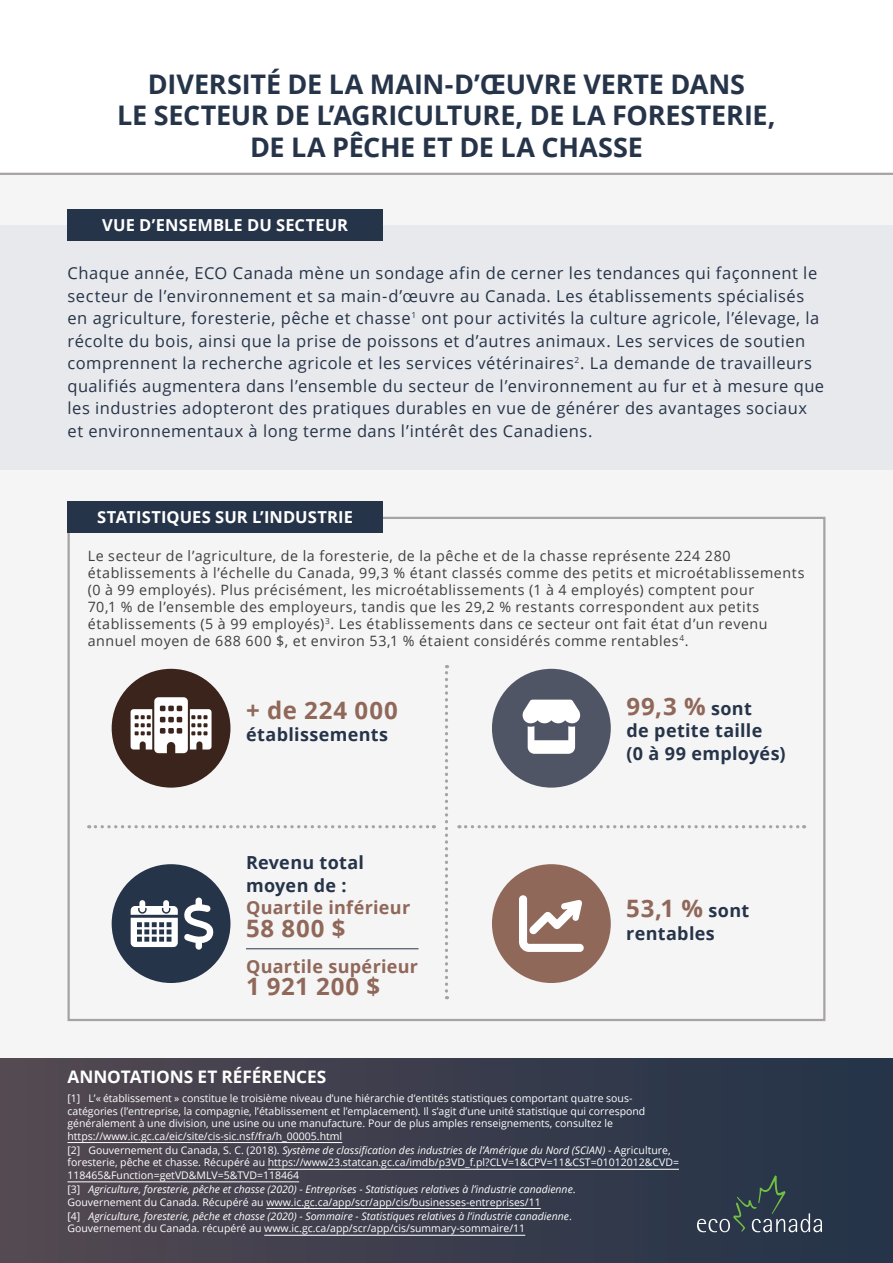
<style>
.page{position:relative;width:893px;height:1263px;background:#fff}
.page>*{position:absolute;margin:0;border:0;box-sizing:border-box;transform-origin:0 0}
.Document_Title{font:700 27px/31.5px "Open Sans";letter-spacing:-.01em;color:#263449;text-align:center}
.Body_text_large{font:700 24px "Open Sans";letter-spacing:.04em;color:#906859}
.Body_text_large-2{font:700 18px/22.5px "Open Sans";letter-spacing:.015em;color:#263449}
.Body_text_large-3{font:700 18px "Open Sans";letter-spacing:.015em;color:#906859}
.Footnotes_and_ref_he{font:700 17.25px "Open Sans";letter-spacing:-.005em;color:#fff}
.Body_text_large-4{font:16.5px/22.5px "Open Sans";letter-spacing:.03em;color:#263449}
.Boxed_Header_Reverse{font:700 16.5px "Open Sans";letter-spacing:.005em;color:#fff}
.Body_text_large-5{font:14.25px/17.1px "Open Sans";letter-spacing:.04em;color:#3e3e3f}
.Footnote_text{font:10.5px/12.6px "Open Sans";color:#fff}
.Footnote_text-2{font:italic 10.5px/12.6px "Open Sans";color:#fff}
.s1{font-size:18px;color:#263449}
.s2{font-style:italic}
.s3{font-style:normal}
</style>
<div class="page">
<div style="left:0;top:174px;width:893px;height:935px;background:#f5f5f6"></div>
<div style="left:0;top:1058px;width:893px;height:205px;background:linear-gradient(to right,#544952,#233249)"></div>
<hr style="left:68px;top:1142px;width:274px;height:1px;background:#fff">
<hr style="left:268px;top:1169px;width:411px;height:1px;background:#fff">
<hr style="left:68px;top:1181px;width:231px;height:1px;background:#fff">
<hr style="left:266px;top:1208px;width:275px;height:1px;background:#fff">
<hr style="left:264px;top:1235px;width:261px;height:1px;background:#fff">
<hr style="left:0;top:173px;width:893px;height:2px;background:#a6a3a2">
<div style="left:0;top:225px;width:893px;height:244px;background:#e8e9ec"></div>
<svg style="left:445px;top:665px;width:3px;height:334px"></svg>
<svg style="left:466px;top:825px;width:339px;height:3px"></svg>
<div style="left:492px;top:864px;width:119px;height:119px;background:#906859;border-radius:50%"></div>
<div style="left:112px;top:669px;width:118px;height:119px;background:#3a241b;border-radius:50%"></div>
<svg style="left:131px;top:697px;width:81px;height:57px"></svg>
<div style="left:492px;top:669px;width:119px;height:119px;background:#505566;border-radius:50%"></div>
<svg style="left:522px;top:700px;width:59px;height:54px"></svg>
<svg style="left:519px;top:895px;width:65px;height:57px"></svg>
<svg style="left:89px;top:825px;width:345px;height:3px"></svg>
<div style="left:112px;top:864px;width:118px;height:119px;background:#263449;border-radius:50%"></div>
<svg style="left:184px;top:897px;width:29px;height:53px"></svg>
<svg style="left:131px;top:900px;width:47px;height:47px"></svg>
<div style="left:68px;top:501px;width:315px;height:32px;background:#263449"></div>
<div style="left:68px;top:209px;width:315px;height:32px;background:#263449"></div>
<svg style="left:697px;top:1175px;width:125px;height:57px;background:#384653"></svg>
<hr style="left:246px;top:948px;width:172px;height:1px;background:#263449">
<p class="Document_Title" style="left:117px;top:67px;width:660px">DIVERSITÉ DE LA MAIN-D’ŒUVRE VERTE DANS<br>LE SECTEUR DE L’AGRICULTURE, DE LA FORESTERIE,<br>DE LA PÊCHE ET DE LA CHASSE</p>
<p class="Boxed_Header_Reverse" style="left:102px;top:214px;width:247px">VUE D’ENSEMBLE DU SECTEUR</p>
<p class="Body_text_large-4" style="left:68px;top:262px;width:758px">Chaque année, ECO Canada mène un sondage afin de cerner les tendances qui façonnent le secteur de l’environnement et sa main-d’œuvre au Canada. Les établissements spécialisés en agriculture, foresterie, pêche et chasse<sup>1</sup> ont pour activités la culture agricole, l’élevage, la récolte du bois, ainsi que la prise de poissons et d’autres animaux. Les services de soutien comprennent la recherche agricole et les services vétérinaires<sup>2</sup>. La demande de travailleurs qualifiés augmentera dans l’ensemble du secteur de l’environnement au fur et à mesure que les industries adopteront des pratiques durables en vue de générer des avantages sociaux et environnementaux à long terme dans l’intérêt des Canadiens.</p>
<p class="Boxed_Header_Reverse" style="left:97px;top:505px;width:257px">STATISTIQUES SUR L’INDUSTRIE</p>
<p class="Body_text_large-5" style="left:88px;top:547px;width:718px">Le secteur de l’agriculture, de la foresterie, de la pêche et de la chasse représente 224 280 établissements à l’échelle du Canada, 99,3 % étant classés comme des petits et microétablissements (0 à 99 employés). Plus précisément, les microétablissements (1 à 4 employés) comptent pour<br>70,1 % de l’ensemble des employeurs, tandis que les 29,2 % restants correspondent aux petits établissements (5 à 99 employés)<sup>3</sup>. Les établissements dans ce secteur ont fait état d’un revenu annuel moyen de 688 600 $, et environ 53,1 % étaient considérés comme rentables<sup>4</sup>.</p>
<p class="Body_text_large" style="left:246px;top:693px;width:153px">+ de 224 000</p>
<p class="Body_text_large-2" style="left:246px;top:723px;width:143px">établissements</p>
<p class="Body_text_large-2" style="left:246px;top:851px;width:119px">Revenu total moyen de :</p>
<p class="Body_text_large-3" style="left:246px;top:895px;width:166px">Quartile inférieur</p>
<p class="Body_text_large" style="left:246px;top:911px;width:101px">58 800 $</p>
<p class="Body_text_large-3" style="left:246px;top:953px;width:174px">Quartile supérieur</p>
<p class="Body_text_large" style="left:246px;top:969px;width:136px">1 921 200 $</p>
<p class="Footnotes_and_ref_he" style="left:68px;top:1064px;width:260px">ANNOTATIONS ET RÉFÉRENCES</p>
<p class="Body_text_large" style="left:626px;top:689px;width:127px">99,3 % <span class="s1">sont</span></p>
<p class="Body_text_large-2" style="left:626px;top:719px;width:161px">de petite taille<br>(0 à 99 employés)</p>
<p class="Body_text_large" style="left:626px;top:892px;width:124px">53,1 % <span class="s1">sont</span></p>
<p class="Body_text_large-2" style="left:626px;top:921px;width:90px">rentables</p>
<p class="Footnote_text" style="left:68px;top:1091px;width:579px">[1] L’« établissement » constitue le troisième niveau d’une hiérarchie d’entités statistiques comportant quatre sous&shy;catégories (l’entreprise, la compagnie, l’établissement et l’emplacement). Il s’agit d’une unité statistique qui correspond généralement à une division, une usine ou une manufacture. Pour de plus amples renseignements, consultez le https://www.ic.gc.ca/eic/site/cis-sic.nsf/fra/h_00005.html</p>
<p class="Footnote_text" style="left:68px;top:1143px;width:613px">[2] Gouvernement du Canada, S. C. (2018). <span class="s2">Système de classification des industries de l’Amérique du Nord (SCIAN)</span> - Agriculture, foresterie, pêche et chasse. Récupéré au https://www23.statcan.gc.ca/imdb/p3VD_f.pl?CLV=1&amp;CPV=11&amp;CST=01012012&amp;CVD=<br>118465&amp;Function=getVD&amp;MLV=5&amp;TVD=118464</p>
<p class="Footnote_text-2" style="left:68px;top:1183px;width:510px"><span class="s3">[3]</span> Agriculture, foresterie, pêche et chasse (2020) - Entreprises - Statistiques relatives à l’industrie canadienne<span class="s3">.<br>Gouvernement du Canada. Récupéré au www.ic.gc.ca/app/scr/app/cis/businesses-entreprises/11</span></p>
<p class="Footnote_text-2" style="left:68px;top:1209px;width:506px"><span class="s3">[4]</span> Agriculture, foresterie, pêche et chasse (2020) - Sommaire - Statistiques relatives à l’industrie canadienne<span class="s3">.<br>Gouvernement du Canada. récupéré au www.ic.gc.ca/app/scr/app/cis/summary-sommaire/11</span></p>
</div>
